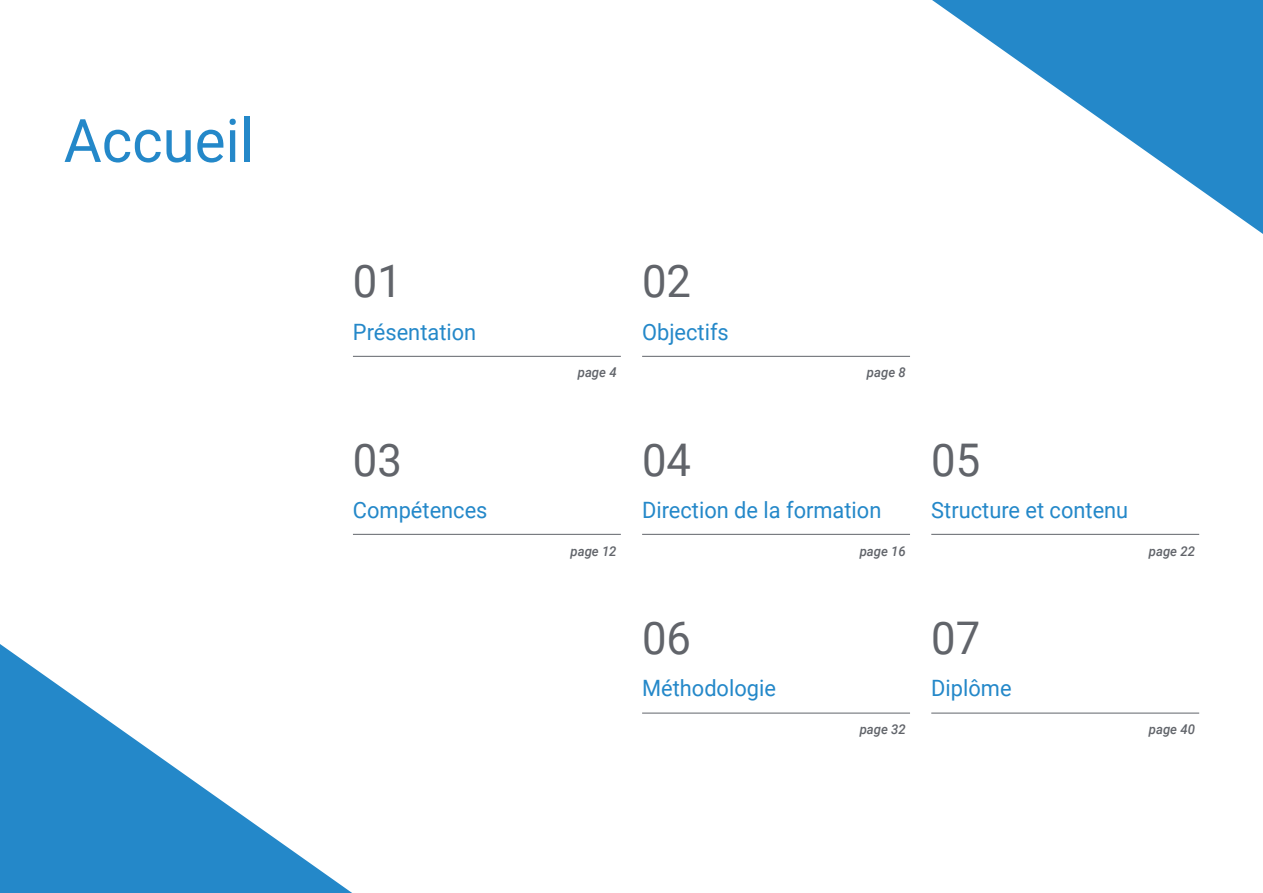
<style>
.page{position:relative;width:1263px;height:893px;background:#fff}
.page>*{position:absolute;margin:0;border:0;box-sizing:border-box;transform-origin:0 0}
.t1{font:60px "Roboto";color:#2488c9}
.t2{font:45px "Roboto";color:#61646a}
.t3{font:22.5px "Roboto";color:#2488c9}
.t4{font:italic 500 13.5px "Roboto";color:#61646a}
</style>
<div class="page">
<svg style="left:0;top:644px;width:352px;height:249px"></svg>
<svg style="left:932px;top:0;width:331px;height:234px"></svg>
<hr style="left:353px;top:356px;width:268px;height:1px;background:#61646a">
<hr style="left:931px;top:534px;width:268px;height:1px;background:#61646a">
<hr style="left:642px;top:356px;width:268px;height:1px;background:#61646a">
<hr style="left:642px;top:713px;width:268px;height:1px;background:#61646a">
<hr style="left:353px;top:534px;width:268px;height:1px;background:#61646a">
<hr style="left:931px;top:713px;width:268px;height:1px;background:#61646a">
<hr style="left:642px;top:534px;width:268px;height:1px;background:#61646a">
<h1 class="t1" style="left:64px;top:99px;width:191px">Accueil</h1>
<h2 class="t2" style="left:353px;top:250px;width:51px">01</h2>
<h2 class="t2" style="left:642px;top:250px;width:51px">02</h2>
<p class="t3" style="left:353px;top:316px;width:125px">Présentation</p>
<p class="t3" style="left:642px;top:316px;width:88px">Objectifs</p>
<p class="t4" style="left:578px;top:363px;width:40px">page 4</p>
<p class="t4" style="left:867px;top:363px;width:40px">page 8</p>
<h2 class="t2" style="left:353px;top:428px;width:51px">03</h2>
<h2 class="t2" style="left:642px;top:428px;width:51px">04</h2>
<p class="t3" style="left:353px;top:494px;width:136px">Compétences</p>
<p class="t3" style="left:642px;top:494px;width:241px">Direction de la formation</p>
<p class="t4" style="left:570px;top:541px;width:48px">page 12</p>
<p class="t4" style="left:860px;top:541px;width:48px">page 16</p>
<h2 class="t2" style="left:642px;top:606px;width:51px">06</h2>
<p class="t3" style="left:642px;top:673px;width:135px">Méthodologie</p>
<p class="t4" style="left:860px;top:720px;width:48px">page 32</p>
<h2 class="t2" style="left:931px;top:428px;width:51px">05</h2>
<p class="t3" style="left:931px;top:494px;width:198px">Structure et contenu</p>
<p class="t4" style="left:1149px;top:541px;width:48px">page 22</p>
<h2 class="t2" style="left:931px;top:606px;width:51px">07</h2>
<p class="t3" style="left:931px;top:673px;width:82px">Diplôme</p>
<p class="t4" style="left:1149px;top:720px;width:48px">page 40</p>
</div>
